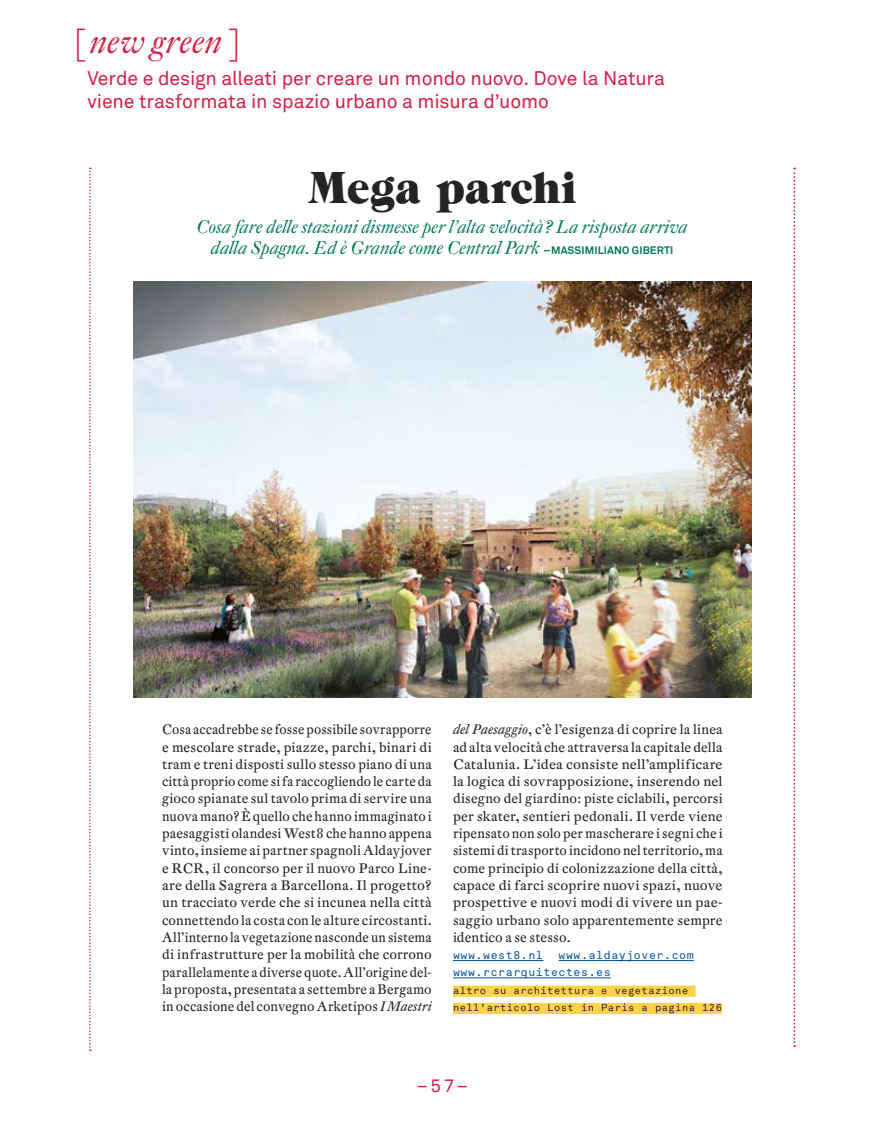
<style>
.page{position:relative;width:872px;height:1127px;background:#fff}
.page>*{position:absolute;margin:0;border:0;box-sizing:border-box;transform-origin:0 0}
.t1{font:45px "Grouch IT Cby BT";letter-spacing:-.01em;color:#262422}
.t2{font:italic 33px "DTL Fleischmann SD";color:#d51f45}
.t3{font:19.5px/22.4px "Akkurat";letter-spacing:-.005em;color:#d51f45}
.t4{font:italic 18px/21px "DTL Fleischmann SD";color:#007758;text-align:center}
.t5{font:18px "Akkurat Mono";color:#d51f45}
.t6{font:13.5px/17.2px "DTL Fleischmann ST";letter-spacing:.01em;color:#262422;text-align:justify;scale:.93 1}
.t7{font:13.5px/17.2px "DTL Fleischmann ST";letter-spacing:.01em;color:#262422;text-align:justify}
.t8{font:11.25px/17.2px "Akkurat Mono";letter-spacing:.05em;color:#00519d}
.t9{font:10.05px/17.2px "Akkurat Mono";letter-spacing:.05em;color:#262422}
.s1{font-style:normal}
.s2{font-family:"Akkurat";font-weight:700;font-style:normal;font-size:10.8px}
.s3{font-style:italic}
</style>
<div class="page">
<img style="left:134px;top:282px;width:618px;height:415px">
<svg style="left:793px;top:168px;width:2px;height:879px"></svg>
<svg style="left:89px;top:168px;width:2px;height:883px"></svg>
<hr style="left:453px;top:960px;width:90px;height:1px;background:#00519d">
<hr style="left:558px;top:960px;width:135px;height:1px;background:#00519d">
<hr style="left:453px;top:977px;width:158px;height:1px;background:#00519d">
<div style="left:453px;top:985px;width:242px;height:12px;background:#ffd249"></div>
<div style="left:453px;top:1003px;width:269px;height:11px;background:#ffd249"></div>
<p class="t2" style="left:74px;top:21px;width:167px"><span class="s1">[</span>new green <span class="s1">]</span></p>
<p class="t3" style="left:87px;top:68px;width:579px">Verde e design alleati per creare un mondo nuovo. Dove la Natura viene trasformata in spazio urbano a misura d’uomo</p>
<p class="t1" style="left:308px;top:159px;width:270px">Mega parchi</p>
<p class="t4" style="left:196px;top:216px;width:493px">Cosa fare delle stazioni dismesse per l’alta velocità? La risposta arriva dalla Spagna. Ed è Grande come Central Park <span class="s2">–MASSIMILIANO GIBERTI</span></p>
<p class="t6" style="left:162px;top:720px;width:291px">Cosa accadrebbe se fosse possibile sovrapporre e mescolare strade, piazze, parchi, binari di tram e treni disposti sullo stesso piano di una città proprio come si fa raccogliendo le carte da gioco spianate sul tavolo prima di servire una nuova mano? È quello che hanno immaginato i paesaggisti olandesi West8 che hanno appena vinto, insieme ai partner spagnoli Aldayjover e RCR, il concorso per il nuovo Parco Line&shy;are della Sagrera a Barcellona. Il progetto? un tracciato verde che si incunea nella città connettendo la costa con le alture circostanti.<br>All’interno la vegetazione nasconde un sistema di infrastrutture per la mobilità che corrono parallelamente a diverse quote. All’origine del&shy;la proposta, presentata a settembre a Bergamo in occasione del convegno Arketipos <span class="s3">I Maestri</span></p>
<p class="t7" style="left:453px;top:720px;width:271px"><span class="s3">del Paesaggio</span>, c’è l’esigenza di coprire la linea ad alta velocità che attraversa la capitale della Catalunia. L’idea consiste nell’amplificare la logica di sovrapposizione, inserendo nel disegno del giardino: piste ciclabili, percorsi per skater, sentieri pedonali. Il verde viene ripensato non solo per mascherare i segni che i sistemi di trasporto incidono nel territorio, ma come principio di colonizzazione della città, capace di farci scoprire nuovi spazi, nuove prospettive e nuovi modi di vivere un pae&shy;saggio urbano solo apparentemente sempre identico a se stesso.</p>
<p class="t8" style="left:453px;top:946px;width:91px">www.west8.nl</p>
<p class="t8" style="left:453px;top:946px;width:242px;text-indent:106px">www.aldayjover.com www.rcrarquitectes.es</p>
<p class="t9" style="left:453px;top:982px;width:270px">altro su architettura e vegetazione nell’articolo Lost in Paris a pagina 126</p>
<p class="t5" style="left:417px;top:1074px;width:53px">–57–</p>
</div>
